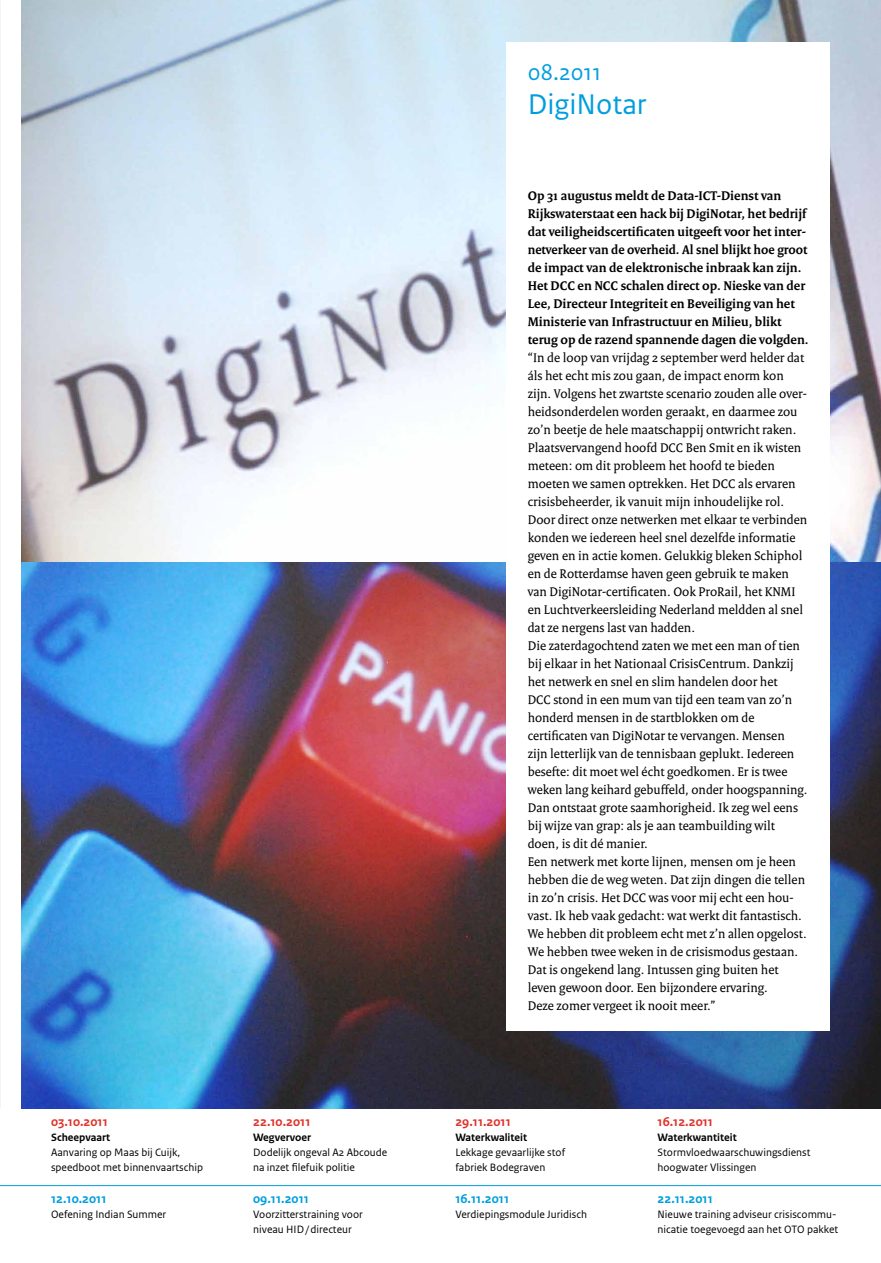
<style>
.page{position:relative;width:881px;height:1263px;background:#fff}
.page>*{position:absolute;margin:0;border:0;box-sizing:border-box;transform-origin:0 0}
.t1{font:30px "Rijksoverheid Sans Text";color:#009ede}
.t2{font:24px "Rijksoverheid Sans Text";color:#009ede}
.t3{font:13.5px/18px "Rijksoverheid Serif";color:#000}
.t4{font:700 13.5px/18px "Rijksoverheid Serif";color:#000}
.t5{font:700 13.5px "Rijksoverheid Sans Text";color:#e0332b}
.t6{font:700 13.5px "Rijksoverheid Sans Text";color:#009ede}
.t7{font:11.25px/15px "Rijksoverheid Sans Text";color:#000}
.t8{font:700 11.25px "Rijksoverheid Sans Text";color:#000}
</style>
<div class="page">
<img style="left:21px;top:0;width:859px;height:562px">
<img style="left:21px;top:562px;width:859px;height:547px">
<img style="left:0;top:0;width:1px;height:1109px">
<div style="left:506px;top:43px;width:323px;height:988px;background:#fff"></div>
<hr style="left:0;top:1185px;width:880px;height:1px;background:#009ede">
<p class="t5" style="left:51px;top:1114px;width:58px">03.10.2011</p>
<p class="t8" style="left:51px;top:1131px;width:61px">Scheepvaart</p>
<p class="t7" style="left:51px;top:1145px;width:153px">Aanvaring op Maas bij Cuijk, speedboot met binnenvaartschip</p>
<p class="t6" style="left:51px;top:1190px;width:57px">12.10.2011</p>
<p class="t7" style="left:51px;top:1206px;width:117px">Oefening Indian Summer</p>
<p class="t5" style="left:253px;top:1114px;width:59px">22.10.2011</p>
<p class="t8" style="left:253px;top:1131px;width:59px">Wegvervoer</p>
<p class="t7" style="left:253px;top:1145px;width:135px">Dodelijk ongeval A2 Abcoude na inzet filefuik politie</p>
<p class="t6" style="left:253px;top:1190px;width:57px">09.11.2011</p>
<p class="t7" style="left:253px;top:1206px;width:111px">Voorzitterstraining voor niveau HID/directeur</p>
<h2 class="t2" style="left:527px;top:58px;width:75px">08.2011</h2>
<h1 class="t1" style="left:527px;top:87px;width:120px">DigiNotar</h1>
<p class="t4" style="left:527px;top:186px;width:282px">Op 31 augustus meldt de Data-ICT-Dienst van Rijkswaterstaat een hack bij DigiNotar, het bedrijf dat veiligheidscertificaten uitgeeft voor het inter&shy;netverkeer van de overheid. Al snel blijkt hoe groot de impact van de elektronische inbraak kan zijn.<br>Het DCC en NCC schalen direct op. Nieske van der Lee, Directeur Integriteit en Beveiliging van het Ministerie van Infrastructuur en Milieu, blikt terug op de razend spannende dagen die volgden.</p>
<p class="t3" style="left:527px;top:348px;width:281px">“In de loop van vrijdag 2 september werd helder dat áls het echt mis zou gaan, de impact enorm kon zijn. Volgens het zwartste scenario zouden alle over&shy;heidsonderdelen worden geraakt, en daarmee zou zo’n beetje de hele maatschappij ontwricht raken.<br>Plaatsvervangend hoofd DCC Ben Smit en ik wisten meteen: om dit probleem het hoofd te bieden moeten we samen optrekken. Het DCC als ervaren crisisbeheerder, ik vanuit mijn inhoudelijke rol.<br>Door direct onze netwerken met elkaar te verbinden konden we iedereen heel snel dezelfde informatie geven en in actie komen. Gelukkig bleken Schiphol en de Rotterdamse haven geen gebruik te maken van DigiNotar-certificaten. Ook ProRail, het KNMI en Luchtverkeersleiding Nederland meldden al snel dat ze nergens last van hadden.<br>Die zaterdagochtend zaten we met een man of tien bij elkaar in het Nationaal CrisisCentrum. Dankzij het netwerk en snel en slim handelen door het<br>DCC stond in een mum van tijd een team van zo’n honderd mensen in de startblokken om de certificaten van DigiNotar te vervangen. Mensen zijn letterlijk van de tennisbaan geplukt. Iedereen besefte: dit moet wel écht goedkomen. Er is twee weken lang keihard gebuffeld, onder hoogspanning.<br>Dan ontstaat grote saamhorigheid. Ik zeg wel eens bij wijze van grap: als je aan teambuilding wilt doen, is dit dé manier.<br>Een netwerk met korte lijnen, mensen om je heen hebben die de weg weten. Dat zijn dingen die tellen in zo’n crisis. Het DCC was voor mij echt een hou&shy;vast. Ik heb vaak gedacht: wat werkt dit fantastisch.<br>We hebben dit probleem echt met z’n allen opgelost.<br>We hebben twee weken in de crisismodus gestaan.<br>Dat is ongekend lang. Intussen ging buiten het leven gewoon door. Een bijzondere ervaring.<br>Deze zomer vergeet ik nooit meer.”</p>
<p class="t5" style="left:455px;top:1114px;width:57px">29.11.2011</p>
<p class="t8" style="left:455px;top:1131px;width:73px">Waterkwaliteit</p>
<p class="t7" style="left:455px;top:1145px;width:111px">Lekkage gevaarlijke stof fabriek Bodegraven</p>
<p class="t6" style="left:455px;top:1190px;width:55px">16.11.2011</p>
<p class="t7" style="left:455px;top:1206px;width:133px">Verdiepingsmodule Juridisch</p>
<p class="t5" style="left:657px;top:1114px;width:57px">16.12.2011</p>
<p class="t8" style="left:657px;top:1131px;width:81px">Waterkwantiteit</p>
<p class="t7" style="left:657px;top:1145px;width:154px">Stormvloedwaarschuwingsdienst hoogwater Vlissingen</p>
<p class="t6" style="left:657px;top:1190px;width:57px">22.11.2011</p>
<p class="t7" style="left:657px;top:1206px;width:182px">Nieuwe training adviseur crisiscommu&shy;nicatie toegevoegd aan het OTO pakket</p>
</div>
